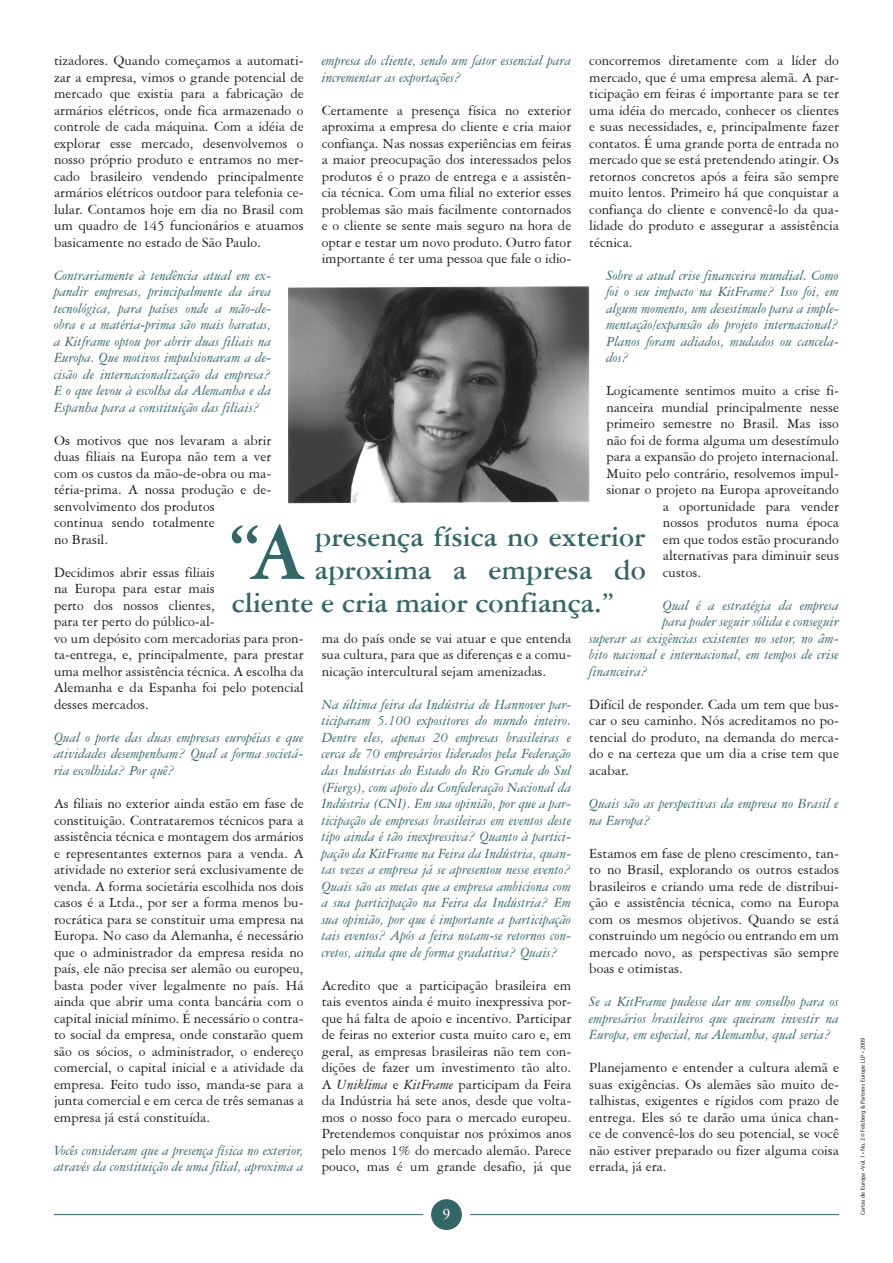
<style>
.page{position:relative;width:893px;height:1263px;background:#fff}
.page>*{position:absolute;margin:0;border:0;box-sizing:border-box;transform-origin:0 0}
.t1{font:700 83.7px "American Garamond BT";color:#366}
.t2{font:700 30px "American Garamond BT";color:#366}
.t3{font:15px/16.5px "American Garamond BT";color:#231f20;text-align:justify}
.t4{font:italic 15px/16.5px "American Garamond BT";color:#366;text-align:justify}
.t5{font:15px "Times New Roman";color:#fff}
.t6{font:6px "Myriad Pro";color:#231f20}
.s1{font-style:italic}
</style>
<div class="page">
<div style="left:431px;top:1199px;width:31px;height:31px;background:#366;border-radius:50%"></div>
<hr style="left:470px;top:1214px;width:369px;height:1px;background:#366">
<hr style="left:54px;top:1214px;width:369px;height:1px;background:#366">
<img style="left:288px;top:286px;width:301px;height:218px">
<p class="t4" style="left:322px;top:52px;width:251px">empresa do cliente, sendo um fator essencial para incrementar as exportações?</p>
<p class="t3" style="left:322px;top:102px;width:251px">Certamente a presença física no exterior aproxima a empresa do cliente e cria maior confiança. Nas nossas experiências em feiras a maior preocupação dos interessados pelos produtos é o prazo de entrega e a assistên&shy;cia técnica. Com uma filial no exterior esses problemas são mais facilmente contornados e o cliente se sente mais seguro na hora de optar e testar um novo produto. Outro fator importante é ter uma pessoa que fale o idio-</p>
<p class="t3" style="left:589px;top:52px;width:251px">concorremos diretamente com a líder do mercado, que é uma empresa alemã. A par&shy;ticipação em feiras é importante para se ter uma idéia do mercado, conhecer os clientes e suas necessidades, e, principalmente fazer contatos. É uma grande porta de entrada no mercado que se está pretendendo atingir. Os retornos concretos após a feira são sempre muito lentos. Primeiro há que conquistar a confiança do cliente e convencê-lo da qua&shy;lidade do produto e assegurar a assistência técnica.</p>
<p class="t4" style="left:606px;top:267px;width:234px">Sobre a atual crise financeira mundial. Como foi o seu impacto na KitFrame? Isso foi, em algum momento, um desestímulo para a imple&shy;mentação/expansão do projeto internacional?<br>Planos foram adiados, mudados ou cancela&shy;dos?</p>
<p class="t3" style="left:606px;top:382px;width:234px">Logicamente sentimos muito a crise fi-</p>
<p class="t3" style="left:606px;top:399px;width:234px">nanceira mundial principalmente nesse</p>
<p class="t3" style="left:606px;top:415px;width:234px">primeiro semestre no Brasil. Mas isso</p>
<p class="t3" style="left:606px;top:432px;width:234px">não foi de forma alguma um desestímulo</p>
<p class="t3" style="left:606px;top:448px;width:234px">para a expansão do projeto internacional.</p>
<p class="t3" style="left:606px;top:465px;width:234px">Muito pelo contrário, resolvemos impul-</p>
<p class="t3" style="left:606px;top:481px;width:234px">sionar o projeto na Europa aproveitando</p>
<p class="t3" style="left:663px;top:498px;width:178px">a oportunidade para vender</p>
<p class="t3" style="left:663px;top:514px;width:178px">nossos produtos numa época</p>
<p class="t3" style="left:663px;top:531px;width:178px">em que todos estão procurando</p>
<p class="t3" style="left:663px;top:547px;width:178px">alternativas para diminuir seus</p>
<p class="t3" style="left:663px;top:564px;width:40px">custos.</p>
<p class="t4" style="left:663px;top:597px;width:178px">Qual é a estratégia da empresa</p>
<p class="t4" style="left:663px;top:613px;width:178px">para poder seguir sólida e conseguir</p>
<p class="t4" style="left:589px;top:630px;width:251px">superar as exigências existentes no setor, no âm-</p>
<p class="t4" style="left:589px;top:646px;width:251px">bito nacional e internacional, em tempos de crise</p>
<p class="t4" style="left:589px;top:663px;width:61px">financeira?</p>
<p class="t3" style="left:589px;top:696px;width:251px">Difícil de responder. Cada um tem que bus&shy;car o seu caminho. Nós acreditamos no po&shy;tencial do produto, na demanda do merca&shy;do e na certeza que um dia a crise tem que acabar.</p>
<p class="t4" style="left:589px;top:795px;width:251px">Quais são as perspectivas da empresa no Brasil e na Europa?</p>
<p class="t3" style="left:589px;top:844px;width:251px">Estamos em fase de pleno crescimento, tan&shy;to no Brasil, explorando os outros estados brasileiros e criando uma rede de distribui&shy;ção e assistência técnica, como na Europa com os mesmos objetivos. Quando se está construindo um negócio ou entrando em um mercado novo, as perspectivas são sempre boas e otimistas.</p>
<p class="t4" style="left:589px;top:993px;width:251px">Se a KitFrame pudesse dar um conselho para os empresários brasileiros que queiram investir na Europa, em especial, na Alemanha, qual seria?</p>
<p class="t3" style="left:589px;top:1059px;width:251px">Planejamento e entender a cultura alemã e suas exigências. Os alemães são muito de&shy;talhistas, exigentes e rígidos com prazo de entrega. Eles só te darão uma única chan&shy;ce de convencê-los do seu potencial, se você não estiver preparado ou fizer alguma coisa errada, já era.</p>
<p class="t3" style="left:54px;top:52px;width:251px">tizadores. Quando começamos a automati&shy;zar a empresa, vimos o grande potencial de mercado que existia para a fabricação de armários elétricos, onde fica armazenado o controle de cada máquina. Com a idéia de explorar esse mercado, desenvolvemos o nosso próprio produto e entramos no mer&shy;cado brasileiro vendendo principalmente armários elétricos outdoor para telefonia ce&shy;lular. Contamos hoje em dia no Brasil com um quadro de 145 funcionários e atuamos basicamente no estado de São Paulo.</p>
<p class="t4" style="left:54px;top:267px;width:219px">Contrariamente à tendência atual em ex&shy;pandir empresas, principalmente da área tecnológica, para países onde a mão-de&shy;obra e a matéria-prima são mais baratas, a Kitframe optou por abrir duas filiais na Europa. Que motivos impulsionaram a de&shy;cisão de internacionalização da empresa?<br>E o que levou à escolha da Alemanha e da Espanha para a constituição das filiais?</p>
<p class="t3" style="left:54px;top:432px;width:219px;text-align:left">Os motivos que nos levaram a abrir duas filiais na Europa não tem a ver com os custos da mão-de-obra ou ma&shy;téria-prima. A nossa produção e de&shy;senvolvimento dos produtos<br>continua sendo totalmente<br>no Brasil.</p>
<p class="t3" style="left:54px;top:564px;width:251px;text-align:left">Decidimos abrir essas filiais<br>na Europa para estar mais<br>perto dos nossos clientes,<br>para ter perto do público-al-<br>vo um depósito com mercadorias para pron&shy;ta-entrega, e, principalmente, para prestar uma melhor assistência técnica. A escolha da Alemanha e da Espanha foi pelo potencial desses mercados.</p>
<p class="t4" style="left:54px;top:729px;width:251px">Qual o porte das duas empresas européias e que atividades desempenham? Qual a forma societá&shy;ria escolhida? Por quê?</p>
<p class="t3" style="left:54px;top:795px;width:251px">As filiais no exterior ainda estão em fase de constituição. Contrataremos técnicos para a assistência técnica e montagem dos armários e representantes externos para a venda. A atividade no exterior será exclusivamente de venda. A forma societária escolhida nos dois casos é a Ltda., por ser a forma menos bu&shy;rocrática para se constituir uma empresa na Europa. No caso da Alemanha, é necessário que o administrador da empresa resida no país, ele não precisa ser alemão ou europeu, basta poder viver legalmente no país. Há ainda que abrir uma conta bancária com o capital inicial mínimo. É necessário o contra&shy;to social da empresa, onde constarão quem são os sócios, o administrador, o endereço comercial, o capital inicial e a atividade da empresa. Feito tudo isso, manda-se para a junta comercial e em cerca de três semanas a empresa já está constituída.</p>
<p class="t4" style="left:54px;top:1141px;width:251px">Vocês consideram que a presença física no exterior, através da constituição de uma filial, aproxima a</p>
<h1 class="t1" style="left:227px;top:502px;width:78px">“A</h1>
<h2 class="t2" style="left:315px;top:518px;width:332px">presença física no exterior</h2>
<h2 class="t2" style="left:315px;top:551px;width:332px">aproxima a empresa do</h2>
<h2 class="t2" style="left:232px;top:584px;width:384px">cliente e cria maior confiança.”</h2>
<p class="t3" style="left:322px;top:630px;width:251px">ma do país onde se vai atuar e que entenda sua cultura, para que as diferenças e a comu&shy;nicação intercultural sejam amenizadas.</p>
<p class="t4" style="left:322px;top:696px;width:251px">Na última feira da Indústria de Hannover par&shy;ticiparam 5.100 expositores do mundo inteiro.<br>Dentre eles, apenas 20 empresas brasileiras e cerca de 70 empresários liderados pela Federação das Indústrias do Estado do Rio Grande do Sul (Fiergs), com apoio da Confederação Nacional da Indústria (CNI). Em sua opinião, por que a par&shy;ticipação de empresas brasileiras em eventos deste tipo ainda é tão inexpressiva? Quanto à partici&shy;pação da KitFrame na Feira da Indústria, quan&shy;tas vezes a empresa já se apresentou nesse evento?<br>Quais são as metas que a empresa ambiciona com a sua participação na Feira da Indústria? Em sua opinião, por que é importante a participação tais eventos? Após a feira notam-se retornos con&shy;cretos, ainda que de forma gradativa? Quais?</p>
<p class="t3" style="left:322px;top:976px;width:251px">Acredito que a participação brasileira em tais eventos ainda é muito inexpressiva por&shy;que há falta de apoio e incentivo. Participar de feiras no exterior custa muito caro e, em geral, as empresas brasileiras não tem con&shy;dições de fazer um investimento tão alto.<br>A <span class="s1">Uniklima</span> e <span class="s1">KitFrame</span> participam da Feira da Indústria há sete anos, desde que volta&shy;mos o nosso foco para o mercado europeu.<br>Pretendemos conquistar nos próximos anos pelo menos 1% do mercado alemão. Parece pouco, mas é um grande desafio, já que</p>
<p class="t5" style="left:443px;top:1204px;width:9px">9</p>
<p class="t6" style="left:859px;top:1215px;width:179px;rotate:-90deg">Cartas de Europa • Vol. 1 • No. 2 © Felsberg &amp; Partners Europe LLP • 2009</p>
</div>
